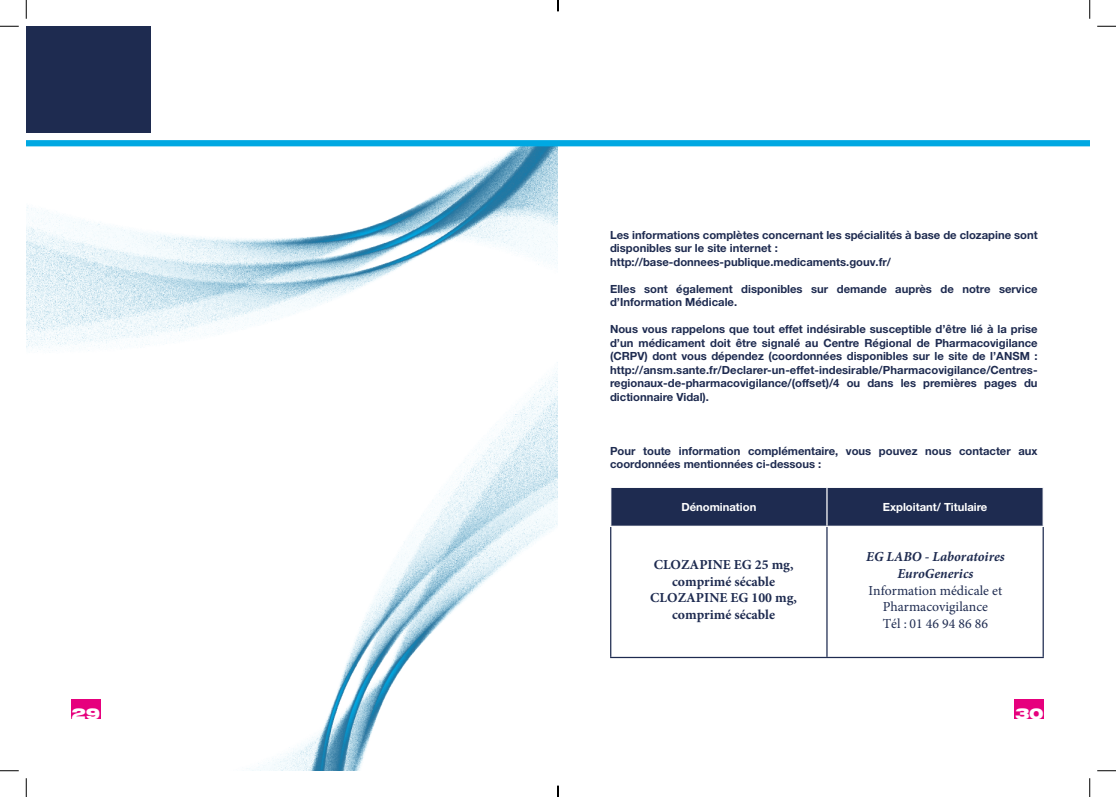
<style>
.page{position:relative;width:1116px;height:797px;background:#fff}
.page>*{position:absolute;margin:0;border:0;box-sizing:border-box;transform-origin:0 0}
.t1{font:900 expanded 15px "Helvetica Neue LT Pro";color:#fff}
.t2{font:700 13.75px/16.5px "Minion Pro";color:#1e2b50;text-align:center}
.t3{font:13.75px/16.9px "Minion Pro";color:#1e2b50;text-align:center}
.t4{font:italic 700 13.75px/16.6px "Minion Pro";color:#1e2b50;text-align:center}
.t5{font:700 11.25px/13.5px "Helvetica Neue LT Pro";color:#1e2b50}
.t6{font:700 11.25px "Helvetica Neue LT Pro";color:#fff}
</style>
<div class="page">
<img style="left:26px;top:146px;width:532px;height:624px">
<div style="left:71px;top:698px;width:29px;height:20px;background:#e6007d"></div>
<div style="left:26px;top:26px;width:124px;height:107px;background:#1e2b50"></div>
<div style="left:26px;top:140px;width:1063px;height:6px;background:#00a8e2"></div>
<div style="left:611px;top:488px;width:431px;height:37px;background:#1e2b50"></div>
<hr style="left:610px;top:527px;width:1px;height:130px;background:#1e2b50">
<hr style="left:826px;top:527px;width:1px;height:130px;background:#1e2b50">
<hr style="left:1042px;top:527px;width:1px;height:130px;background:#1e2b50">
<hr style="left:610px;top:657px;width:217px;height:1px;background:#1e2b50">
<hr style="left:827px;top:657px;width:216px;height:1px;background:#1e2b50">
<hr style="left:826px;top:488px;width:1px;height:37px;background:#fff">
<div style="left:1014px;top:698px;width:29px;height:20px;background:#e6007d"></div>
<svg style="left:0;top:25px;width:19px;height:2px"></svg>
<svg style="left:1097px;top:25px;width:18px;height:2px"></svg>
<svg style="left:0;top:770px;width:19px;height:1px"></svg>
<svg style="left:1097px;top:770px;width:18px;height:1px"></svg>
<svg style="left:25px;top:0;width:2px;height:19px"></svg>
<svg style="left:25px;top:778px;width:2px;height:19px"></svg>
<svg style="left:1089px;top:0;width:1px;height:19px"></svg>
<svg style="left:1089px;top:778px;width:1px;height:19px"></svg>
<svg style="left:557px;top:0;width:2px;height:11px"></svg>
<svg style="left:557px;top:785px;width:2px;height:12px"></svg>
<h1 class="t1" style="left:71px;top:703px;width:30px">29</h1>
<p class="t5" style="left:610px;top:227px;width:429px">Les informations complètes concernant les spécialités à base de clozapine sont disponibles sur le site internet : http://base-donnees-publique.medicaments.gouv.fr/</p>
<p class="t5" style="left:610px;top:281px;width:429px">Elles sont également disponibles sur demande auprès de notre service d’Information Médicale.</p>
<p class="t5" style="left:610px;top:322px;width:429px;text-align:justify">Nous vous rappelons que tout effet indésirable susceptible d’être lié à la prise d’un médicament doit être signalé au Centre Régional de Pharmacovigilance (CRPV) dont vous dépendez (coordonnées disponibles sur le site de l’ANSM : http://ansm.sante.fr/Declarer-un-effet-indesirable/Pharmacovigilance/Centres&shy;regionaux-de-pharmacovigilance/(offset)/4 ou dans les premières pages du dictionnaire Vidal).</p>
<p class="t5" style="left:610px;top:443px;width:429px">Pour toute information complémentaire, vous pouvez nous contacter aux coordonnées mentionnées ci-dessous :</p>
<p class="t6" style="left:681px;top:499px;width:76px">Dénomination</p>
<p class="t6" style="left:882px;top:499px;width:106px">Exploitant/ Titulaire</p>
<p class="t2" style="left:650px;top:556px;width:148px">CLOZAPINE EG 25 mg, comprimé sécable<br>CLOZAPINE EG 100 mg, comprimé sécable</p>
<p class="t4" style="left:866px;top:548px;width:140px">EG LABO - Laboratoires<br>EuroGenerics</p>
<p class="t3" style="left:868px;top:581px;width:135px">Information médicale et<br>Pharmacovigilance<br>Tél : 01 46 94 86 86</p>
<h1 class="t1" style="left:1015px;top:703px;width:30px">30</h1>
</div>
